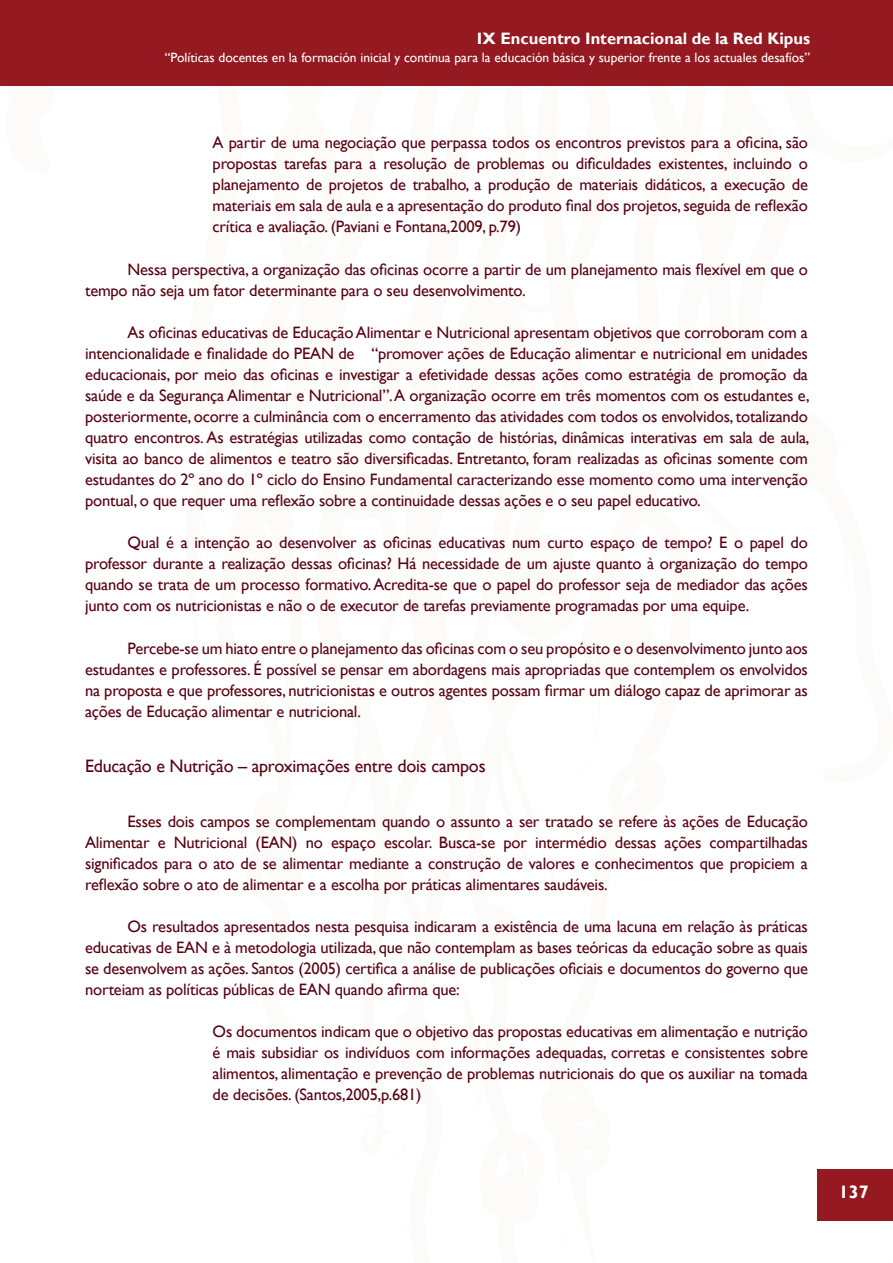
<style>
.page{position:relative;width:893px;height:1263px;background:#fff}
.page>*{position:absolute;margin:0;border:0;box-sizing:border-box;transform-origin:0 0}
.TITULO_2{font:18px "Gill Sans";letter-spacing:-.01em;color:#580312}
.t1{font:700 18px "Gill Sans";color:#fff}
.PARRAFO_NORMAL{font:16.5px/21px "Gill Sans";letter-spacing:-.01em;color:#580312;text-align:justify}
.CITA{font:16.5px/21px "Gill Sans";letter-spacing:-.01em;color:#580312;text-align:justify}
.t2{font:700 16.5px "Gill Sans";color:#fff}
.t3{font:13.5px "Gill Sans";color:#fff}
</style>
<div class="page">
<div style="left:818px;top:1169px;width:75px;height:51px;background:#941920"></div>
<div style="left:1px;top:0;width:892px;height:85px;background:#941920"></div>
<p class="t2" style="left:477px;top:28px;width:335px">IX Encuentro Internacional de la Red Kipus</p>
<p class="t3" style="left:165px;top:50px;width:647px">“Políticas docentes en la formación inicial y continua para la educación básica y superior frente a los actuales desafíos”</p>
<p class="CITA" style="left:213px;top:133px;width:597px">A partir de uma negociação que perpassa todos os encontros previstos para a oficina, são propostas tarefas para a resolução de problemas ou dificuldades existentes, incluindo o planejamento de projetos de trabalho, a produção de materiais didáticos, a execução de materiais em sala de aula e a apresentação do produto final dos projetos,seguida de reflexão crítica e avaliação. (Paviani e Fontana,2009, p.79)</p>
<p class="PARRAFO_NORMAL" style="left:85px;top:259px;width:724px;text-indent:43px">Nessa perspectiva, a organização das oficinas ocorre a partir de um planejamento mais flexível em que o tempo não seja um fator determinante para o seu desenvolvimento.</p>
<p class="PARRAFO_NORMAL" style="left:85px;top:322px;width:726px;text-indent:43px">As oficinas educativas de Educação Alimentar e Nutricional apresentam objetivos que corroboram com a intencionalidade e finalidade do PEAN de “promover ações de Educação alimentar e nutricional em unidades educacionais, por meio das oficinas e investigar a efetividade dessas ações como estratégia de promoção da saúde e da Segurança Alimentar e Nutricional”.A organização ocorre em três momentos com os estudantes e, posteriormente, ocorre a culminância com o encerramento das atividades com todos os envolvidos, totalizando quatro encontros. As estratégias utilizadas como contação de histórias, dinâmicas interativas em sala de aula, visita ao banco de alimentos e teatro são diversificadas. Entretanto, foram realizadas as oficinas somente com estudantes do 2º ano do 1º ciclo do Ensino Fundamental caracterizando esse momento como uma intervenção pontual, o que requer uma reflexão sobre a continuidade dessas ações e o seu papel educativo.</p>
<p class="PARRAFO_NORMAL" style="left:85px;top:532px;width:724px;text-indent:43px">Qual é a intenção ao desenvolver as oficinas educativas num curto espaço de tempo? E o papel do professor durante a realização dessas oficinas? Há necessidade de um ajuste quanto à organização do tempo quando se trata de um processo formativo.Acredita-se que o papel do professor seja de mediador das ações junto com os nutricionistas e não o de executor de tarefas previamente programadas por uma equipe.</p>
<p class="PARRAFO_NORMAL" style="left:85px;top:638px;width:724px;text-indent:43px">Percebe-se um hiato entre o planejamento das oficinas com o seu propósito e o desenvolvimento junto aos estudantes e professores. É possível se pensar em abordagens mais apropriadas que contemplem os envolvidos na proposta e que professores, nutricionistas e outros agentes possam firmar um diálogo capaz de aprimorar as ações de Educação alimentar e nutricional.</p>
<p class="TITULO_2" style="left:85px;top:755px;width:402px">Educação e Nutrição – aproximações entre dois campos</p>
<p class="PARRAFO_NORMAL" style="left:85px;top:811px;width:724px;text-indent:43px">Esses dois campos se complementam quando o assunto a ser tratado se refere às ações de Educação Alimentar e Nutricional (EAN) no espaço escolar. Busca-se por intermédio dessas ações compartilhadas significados para o ato de se alimentar mediante a construção de valores e conhecimentos que propiciem a reflexão sobre o ato de alimentar e a escolha por práticas alimentares saudáveis.</p>
<p class="PARRAFO_NORMAL" style="left:85px;top:916px;width:724px;text-indent:43px">Os resultados apresentados nesta pesquisa indicaram a existência de uma lacuna em relação às práticas educativas de EAN e à metodologia utilizada, que não contemplam as bases teóricas da educação sobre as quais se desenvolvem as ações. Santos (2005) certifica a análise de publicações oficiais e documentos do governo que norteiam as políticas públicas de EAN quando afirma que:</p>
<p class="CITA" style="left:213px;top:1021px;width:597px">Os documentos indicam que o objetivo das propostas educativas em alimentação e nutrição é mais subsidiar os indivíduos com informações adequadas, corretas e consistentes sobre alimentos, alimentação e prevenção de problemas nutricionais do que os auxiliar na tomada de decisões. (Santos,2005,p.681)</p>
<p class="t1" style="left:839px;top:1181px;width:31px">137</p>
</div>
